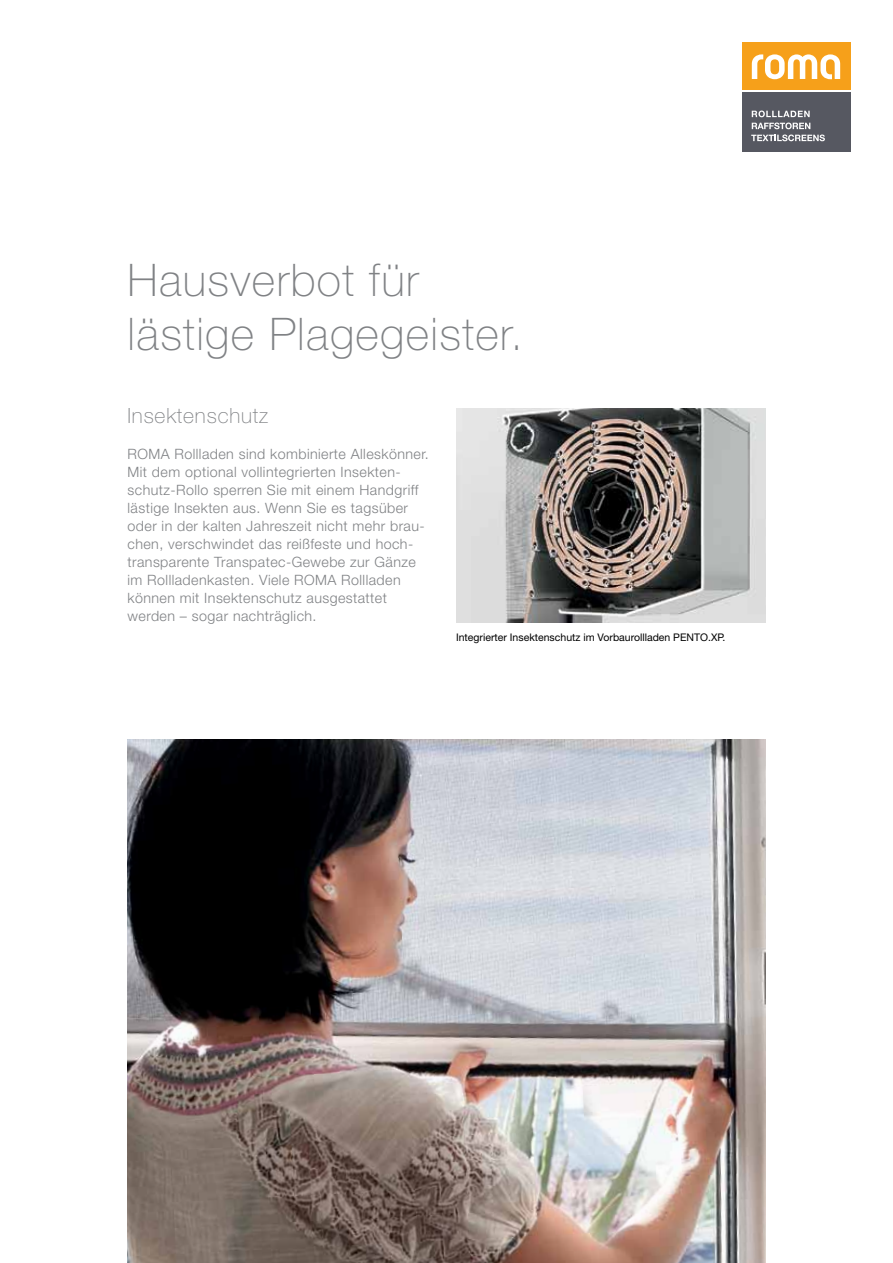
<style>
.page{position:relative;width:893px;height:1263px;background:#fff}
.page>*{position:absolute;margin:0;border:0;box-sizing:border-box;transform-origin:0 0}
.t1{font:100 45px/54px "Helvetica Neue LT Std";letter-spacing:.03em;color:#808285}
.t2{font:100 21px "Helvetica Neue LT Std";letter-spacing:.04em;color:#808285}
.t3{font:300 14.25px/18px "Helvetica Neue LT Std";letter-spacing:.03em;color:#808285}
.t4{font:10.5px "Helvetica Neue LT Std";color:#000}
</style>
<div class="page">
<img style="left:128px;top:740px;width:637px;height:523px">
<img style="left:456px;top:408px;width:309px;height:215px">
<div style="left:742px;top:43px;width:108px;height:47px;background:#f6a01a"></div>
<div style="left:742px;top:92px;width:108px;height:59px;background:#565861"></div>
<svg style="left:752px;top:54px;width:88px;height:25px"></svg>
<svg style="left:752px;top:111px;width:58px;height:6px"></svg>
<svg style="left:752px;top:123px;width:58px;height:6px"></svg>
<svg style="left:751px;top:135px;width:74px;height:6px"></svg>
<h1 class="t1" style="left:128px;top:253px;width:397px">Hausverbot für lästige Plagegeister.</h1>
<h2 class="t2" style="left:128px;top:404px;width:142px">Insektenschutz</h2>
<p class="t3" style="left:128px;top:445px;width:303px">ROMA Rollladen sind kombinierte Alleskönner.<br>Mit dem optional vollintegrierten Insekten&shy;schutz-Rollo sperren Sie mit einem Handgriff lästige Insekten aus. Wenn Sie es tagsüber oder in der kalten Jahreszeit nicht mehr brau&shy;chen, verschwindet das reißfeste und hoch&shy;transparente Transpatec-Gewebe zur Gänze im Rollladenkasten. Viele ROMA Rollladen können mit Insektenschutz ausgestattet werden – sogar nachträglich.</p>
<p class="t4" style="left:456px;top:631px;width:271px">Integrierter Insektenschutz im Vorbaurollladen PENTO.XP.</p>
</div>
